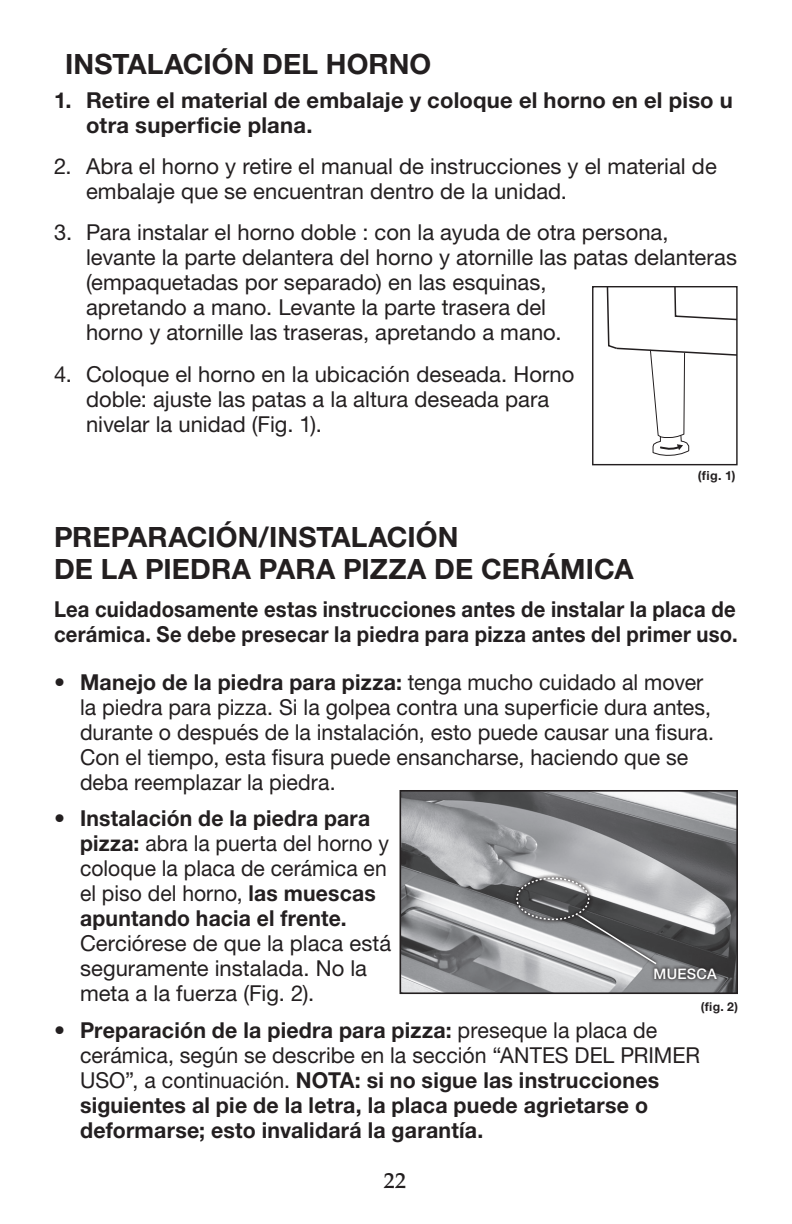
<style>
.page{position:relative;width:792px;height:1224px;background:#fff}
.page>*{position:absolute;margin:0;border:0;box-sizing:border-box;transform-origin:0 0}
._14pt_header_0511{font:700 28px/32px "Helvetica Neue LT Std";color:#231f20}
.partslist_wc_0712{font:700 28px "Helvetica Neue LT Std";color:#231f20}
.bullets_0511{font:22px/25px "Helvetica Neue LT Std";color:#231f20}
.bullets_0511-2{font:700 22px/25px "Helvetica Neue LT Std";letter-spacing:.01em;color:#231f20}
.bullets_0511-3{font:700 22px/25px "Helvetica Neue LT Std";letter-spacing:.01em;color:#231f20;scale:.92 1}
.t1{font:500 22px "Palatino LT Std";color:#231f20}
.partslist_wc_0712-2{font:500 14.6px "Helvetica Neue LT Std";letter-spacing:.015em;color:#fff}
.normal_copy_0711{font:700 12.6px "Helvetica Neue LT Std";color:#231f20}
.normal_copy_0711-2{font:700 12.2px "Helvetica Neue LT Std";color:#231f20}
.s1{font-weight:700}
.s2{font-weight:400}
</style>
<div class="page">
<img style="left:403px;top:793px;width:332px;height:198px">
<div style="left:400px;top:790px;width:338px;height:204px;border:2px solid #231f20"></div>
<div style="left:651px;top:965px;width:69px;height:18px;background:#231f20;opacity:.75"></div>
<svg style="left:513px;top:874px;width:80px;height:50px"></svg>
<svg style="left:515px;top:877px;width:145px;height:92px;background:#929395"></svg>
<svg style="left:606px;top:288px;width:130px;height:168px"></svg>
<div style="left:592px;top:286px;width:146px;height:179px;border:1px solid #231f20"></div>
<p class="partslist_wc_0712" style="left:65px;top:47px;width:368px">INSTALACIÓN DEL HORNO</p>
<p class="bullets_0511-2" style="left:86px;top:87px;width:648px;text-indent:-32px">1. Retire el material de embalaje y coloque el horno en el piso u otra superficie plana.</p>
<p class="bullets_0511" style="left:86px;top:154px;width:632px;text-indent:-32px">2. Abra el horno y retire el manual de instrucciones y el material de embalaje que se encuentran dentro de la unidad.</p>
<p class="bullets_0511" style="left:86px;top:220px;width:653px;text-indent:-32px">3. Para instalar el horno doble : con la ayuda de otra persona, levante la parte delantera del horno y atornille las patas delanteras (empaquetadas por separado) en las esquinas,<br>apretando a mano. Levante la parte trasera del<br>horno y atornille las traseras, apretando a mano.</p>
<p class="bullets_0511" style="left:86px;top:361px;width:490px;text-indent:-32px">4. Coloque el horno en la ubicación deseada. Horno doble: ajuste las patas a la altura deseada para nivelar la unidad (Fig. 1).</p>
<p class="normal_copy_0711" style="left:698px;top:468px;width:39px">(fig. 1)</p>
<p class="_14pt_header_0511" style="left:54px;top:520px;width:581px">PREPARACIÓN/INSTALACIÓN<br>DE LA PIEDRA PARA PIZZA DE CERÁMICA</p>
<p class="bullets_0511-3" style="left:54px;top:596px;width:745px">Lea cuidadosamente estas instrucciones antes de instalar la placa de cerámica. Se debe presecar la piedra para pizza antes del primer uso.</p>
<p class="bullets_0511" style="left:80px;top:669px;width:636px;text-indent:-26px">• <span class="s1">Manejo de la piedra para pizza:</span> tenga mucho cuidado al mover la piedra para pizza. Si la golpea contra una superficie dura antes, durante o después de la instalación, esto puede causar una fisura.<br>Con el tiempo, esta fisura puede ensancharse, haciendo que se deba reemplazar la piedra.</p>
<p class="bullets_0511" style="left:80px;top:806px;width:313px;text-indent:-26px">• <span class="s1">Instalación de la piedra para pizza:</span> abra la puerta del horno y coloque la placa de cerámica en el piso del horno, <span class="s1">las muescas apuntando hacia el frente.<br></span>Cerciórese de que la placa está seguramente instalada. No la meta a la fuerza (Fig. 2).</p>
<p class="bullets_0511-2" style="left:80px;top:1017px;width:621px;text-indent:-26px"><span class="s2">•</span> Preparación de la piedra para pizza: <span class="s2">preseque la placa de cerámica, según se describe en la sección “ANTES DEL PRIMER USO”, a continuación.</span> NOTA: si no sigue las instrucciones siguientes al pie de la letra, la placa puede agrietarse o deformarse; esto invalidará la garantía.</p>
<p class="partslist_wc_0712-2" style="left:654px;top:965px;width:65px">MUESCA</p>
<p class="normal_copy_0711-2" style="left:701px;top:999px;width:39px">(fig. 2)</p>
<p class="t1" style="left:384px;top:1168px;width:24px">22</p>
</div>
